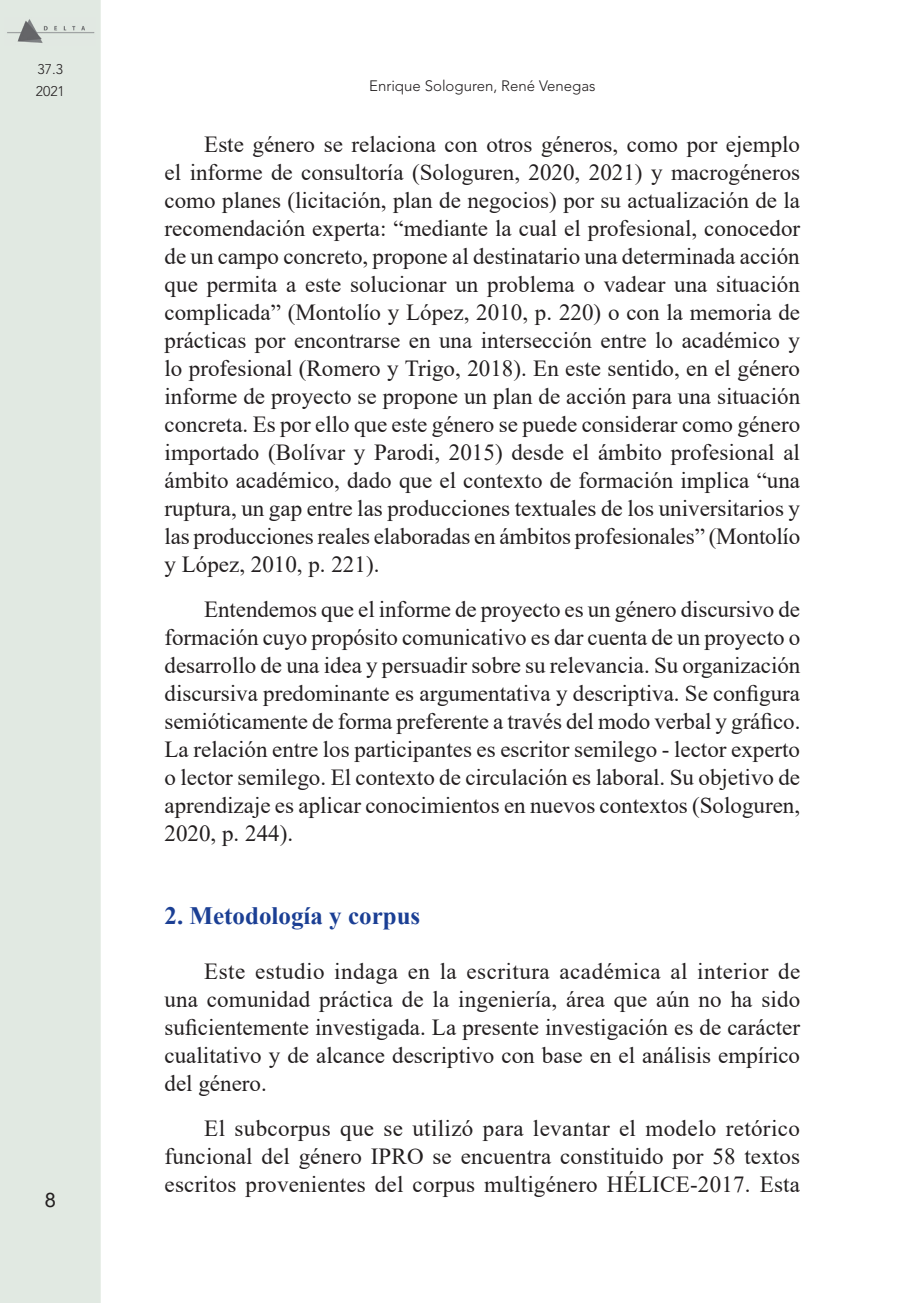
<style>
.page{position:relative;width:908px;height:1304px;background:#fff}
.page>*{position:absolute;margin:0;border:0;box-sizing:border-box;transform-origin:0 0}
.t1{font:700 25px "Times New Roman";color:#1b3f94}
.t2{font:23px/28px "Times New Roman";color:#231f20;text-align:justify}
.t3{font:20px "Arial";color:#231f20}
.t4{font:300 15px "Avenir";color:#231f20}
.t5{font:300 14px/22px "Avenir";color:#231f20}
</style>
<div class="page">
<div style="left:0;top:0;width:102px;height:1303px;background:#e1e9e2"></div>
<img style="left:7px;top:19px;width:88px;height:24px">
<div style="left:101px;top:0;width:6px;height:1304px;background:#fff"></div>
<p class="t5" style="left:36px;top:58px;width:31px">37.3<br>2021</p>
<p class="t3" style="left:45px;top:1186px;width:13px">8</p>
<p class="t4" style="left:369px;top:77px;width:228px">Enrique Sologuren, René Venegas</p>
<p class="t2" style="left:164px;top:130px;width:637px;text-indent:40px">Este género se relaciona con otros géneros, como por ejemplo el informe de consultoría (Sologuren, 2020, 2021) y macrogéneros como planes (licitación, plan de negocios) por su actualización de la recomendación experta: “mediante la cual el profesional, conocedor de un campo concreto, propone al destinatario una determinada acción que permita a este solucionar un problema o vadear una situación complicada” (Montolío y López, 2010, p. 220) o con la memoria de prácticas por encontrarse en una intersección entre lo académico y lo profesional (Romero y Trigo, 2018). En este sentido, en el género informe de proyecto se propone un plan de acción para una situación concreta. Es por ello que este género se puede considerar como género importado (Bolívar y Parodi, 2015) desde el ámbito profesional al ámbito académico, dado que el contexto de formación implica “una ruptura, un gap entre las producciones textuales de los universitarios y las producciones reales elaboradas en ámbitos profesionales” (Montolío y López, 2010, p. 221).</p>
<p class="t2" style="left:164px;top:594px;width:637px;text-indent:40px">Entendemos que el informe de proyecto es un género discursivo de formación cuyo propósito comunicativo es dar cuenta de un proyecto o desarrollo de una idea y persuadir sobre su relevancia. Su organización discursiva predominante es argumentativa y descriptiva. Se configura semióticamente de forma preferente a través del modo verbal y gráfico.<br>La relación entre los participantes es escritor semilego - lector experto o lector semilego. El contexto de circulación es laboral. Su objetivo de aprendizaje es aplicar conocimientos en nuevos contextos (Sologuren, 2020, p. 244).</p>
<p class="t1" style="left:164px;top:898px;width:257px">2. Metodología y corpus</p>
<p class="t2" style="left:164px;top:957px;width:637px;text-indent:40px">Este estudio indaga en la escritura académica al interior de una comunidad práctica de la ingeniería, área que aún no ha sido suficientemente investigada. La presente investigación es de carácter cualitativo y de alcance descriptivo con base en el análisis empírico del género.</p>
<p class="t2" style="left:164px;top:1114px;width:636px;text-indent:40px">El subcorpus que se utilizó para levantar el modelo retórico funcional del género IPRO se encuentra constituido por 58 textos escritos provenientes del corpus multigénero HÉLICE-2017. Esta</p>
</div>
